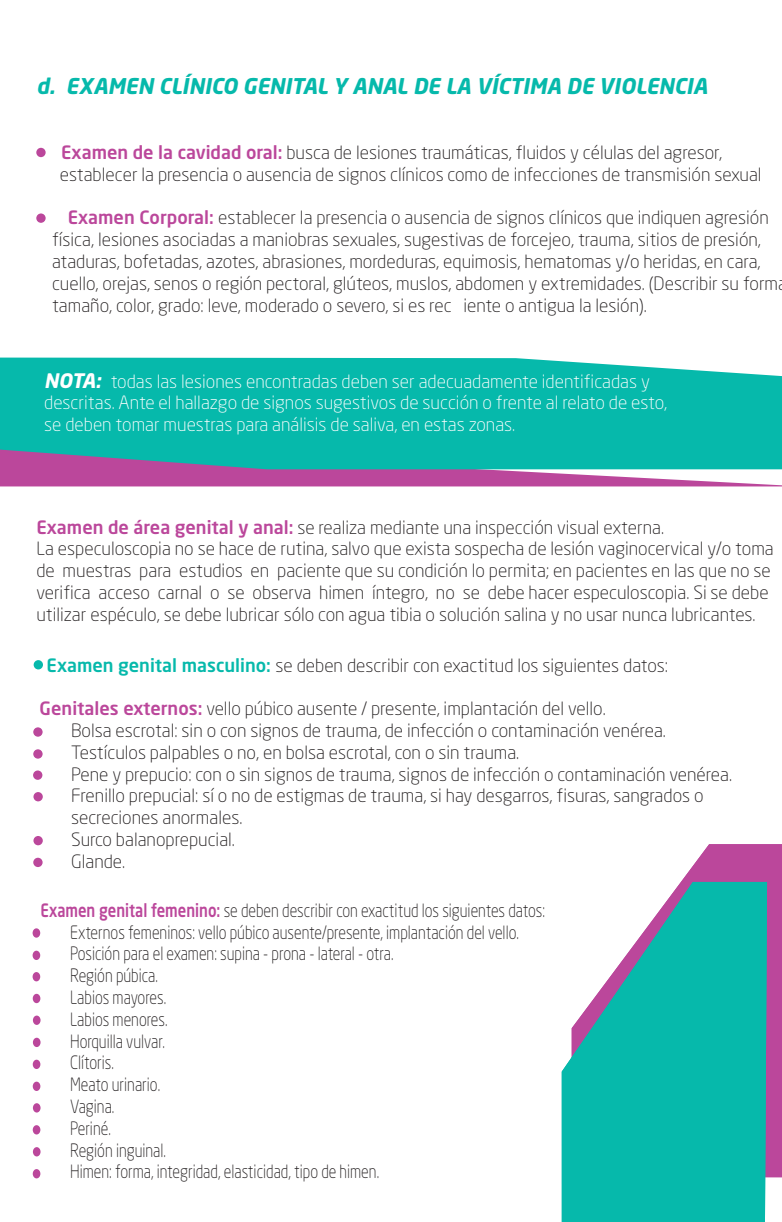
<style>
.page{position:relative;width:782px;height:1222px;background:#fff}
.page>*{position:absolute;margin:0;border:0;box-sizing:border-box;transform-origin:0 0}
.t1{font:italic 700 21.4px "Neo Sans Std";color:#06b9ab}
.t2{font:300 18.2px/21.8px "Neo Sans Std";color:#231f20}
.t3{font:300 18.2px "Neo Sans Std";color:#231f20;scale:.82 1}
.t4{font:300 18.2px/21.8px "Neo Sans Std";color:#fff}
.s1{font-weight:500;color:#bb479b}
.s2{font-weight:700;font-style:italic;font-size:19.8px}
.s3{font-weight:500;color:#06b9ab}
</style>
<div class="page">
<svg style="left:0;top:469px;width:782px;height:17px"></svg>
<div style="left:0;top:358px;width:782px;height:111px;background:#06b9ab"></div>
<svg style="left:681px;top:844px;width:101px;height:332px;background:#bf52a1"></svg>
<svg style="left:561px;top:882px;width:206px;height:340px;background:#31beb6"></svg>
<div style="left:33px;top:928px;width:7px;height:10px;background:#bb479b;border-radius:50%"></div>
<div style="left:33px;top:951px;width:7px;height:9px;background:#bb479b;border-radius:50%"></div>
<div style="left:33px;top:972px;width:7px;height:9px;background:#bb479b;border-radius:50%"></div>
<div style="left:33px;top:994px;width:7px;height:9px;background:#bb479b;border-radius:50%"></div>
<div style="left:33px;top:1016px;width:8px;height:9px;background:#bb479b;border-radius:50%"></div>
<div style="left:33px;top:1038px;width:8px;height:9px;background:#bb479b;border-radius:50%"></div>
<div style="left:33px;top:1060px;width:7px;height:9px;background:#bb479b;border-radius:50%"></div>
<div style="left:33px;top:1082px;width:7px;height:9px;background:#bb479b;border-radius:50%"></div>
<div style="left:33px;top:1103px;width:8px;height:10px;background:#bb479b;border-radius:50%"></div>
<div style="left:33px;top:1125px;width:7px;height:9px;background:#bb479b;border-radius:50%"></div>
<div style="left:33px;top:1147px;width:8px;height:9px;background:#bb479b;border-radius:50%"></div>
<div style="left:33px;top:1169px;width:7px;height:9px;background:#bb479b;border-radius:50%"></div>
<div style="left:33px;top:792px;width:10px;height:9px;background:#bb479b;border-radius:50%"></div>
<div style="left:33px;top:836px;width:10px;height:9px;background:#bb479b;border-radius:50%"></div>
<div style="left:33px;top:858px;width:10px;height:9px;background:#bb479b;border-radius:50%"></div>
<div style="left:33px;top:770px;width:9px;height:10px;background:#bb479b;border-radius:50%"></div>
<svg style="left:33px;top:749px;width:10px;height:10px"></svg>
<svg style="left:33px;top:727px;width:10px;height:10px"></svg>
<div style="left:34px;top:660px;width:9px;height:9px;background:#06b9ab;border-radius:50%"></div>
<div style="left:36px;top:148px;width:10px;height:9px;background:#bb479b;border-radius:50%"></div>
<div style="left:36px;top:213px;width:10px;height:10px;background:#bb479b;border-radius:50%"></div>
<p class="t1" style="left:36px;top:73px;width:672px">d. EXAMEN CLÍNICO GENITAL Y ANAL DE LA VÍCTIMA DE VIOLENCIA</p>
<p class="t2" style="left:16px;top:141px;width:707px"><span class="s1">- Examen de la cavidad oral:</span> busca de lesiones traumáticas, fluidos y células del agresor,</p>
<p class="t2" style="left:16px;top:163px;width:747px">- establecer la presencia o ausencia de signos clínicos como de infecciones de transmisión sexual</p>
<p class="t2" style="left:52px;top:206px;width:727px;text-indent:16px"><span class="s1">Examen Corporal:</span> establecer la presencia o ausencia de signos clínicos que indiquen agresión física, lesiones asociadas a maniobras sexuales, sugestivas de forcejeo, trauma, sitios de presión, ataduras, bofetadas, azotes, abrasiones, mordeduras, equimosis, hematomas y/o heridas, en cara, cuello, orejas, senos o región pectoral, glúteos, muslos, abdomen y extremidades. (Describir su form tamaño, color, grado: leve, moderado o severo, si es rec iente o antigua la lesión).</p>
<p class="t4" style="left:44px;top:370px;width:624px"><span class="s2">NOTA:</span> todas las lesiones encontradas deben ser adecuadamente identificadas y descritas. Ante el hallazgo de signos sugestivos de succión o frente al relato de esto, se deben tomar muestras para análisis de saliva, en estas zonas.</p>
<p class="t2" style="left:36px;top:516px;width:739px"><span class="s1">Examen de área genital y anal:</span> se realiza mediante una inspección visual externa.<br>La especuloscopia no se hace de rutina, salvo que exista sospecha de lesión vaginocervical y/o toma de muestras para estudios en paciente que su condición lo permita; en pacientes en las que no se verifica acceso carnal o se observa himen íntegro, no se debe hacer especuloscopia. Si se debe utilizar espéculo, se debe lubricar sólo con agua tibia o solución salina y no usar nunca lubricantes.</p>
<p class="t2" style="left:35px;top:654px;width:634px">• <span class="s3">Examen genital masculino:</span> se deben describir con exactitud los siguientes datos:</p>
<p class="t2" style="left:40px;top:697px;width:567px"><span class="s1">Genitales externos:</span> vello púbico ausente / presente, implantación del vello.</p>
<p class="t2" style="left:35px;top:719px;width:632px">- Bolsa escrotal: sin o con signos de trauma, de infección o contaminación venérea.</p>
<p class="t2" style="left:35px;top:741px;width:486px">- Testículos palpables o no, en bolsa escrotal, con o sin trauma.</p>
<p class="t2" style="left:35px;top:763px;width:698px">- Pene y prepucio: con o sin signos de trauma, signos de infección o contaminación venérea.</p>
<p class="t2" style="left:35px;top:784px;width:670px">- Frenillo prepucial: sí o no de estigmas de trauma, si hay desgarros, fisuras, sangrados o</p>
<p class="t2" style="left:35px;top:806px;width:209px">- secreciones anormales.</p>
<p class="t2" style="left:35px;top:828px;width:201px">- Surco balanoprepucial.</p>
<p class="t2" style="left:35px;top:850px;width:92px">- Glande.</p>
<p class="t3" style="left:40px;top:899px;width:617px"><span class="s1">Examen genital femenino:</span> se deben describir con exactitud los siguientes datos:</p>
<p class="t3" style="left:34px;top:921px;width:593px">- Externos femeninos: vello púbico ausente/presente, implantación del vello.</p>
<p class="t3" style="left:34px;top:942px;width:440px">- Posición para el examen: supina - prona - lateral - otra.</p>
<p class="t3" style="left:34px;top:964px;width:153px">- Región púbica.</p>
<p class="t3" style="left:34px;top:986px;width:163px">- Labios mayores.</p>
<p class="t3" style="left:34px;top:1008px;width:164px">- Labios menores.</p>
<p class="t3" style="left:34px;top:1030px;width:161px">- Horquilla vulvar.</p>
<p class="t3" style="left:34px;top:1051px;width:99px">- Clítoris.</p>
<p class="t3" style="left:34px;top:1073px;width:155px">- Meato urinario.</p>
<p class="t3" style="left:34px;top:1095px;width:100px">- Vagina.</p>
<p class="t3" style="left:34px;top:1117px;width:95px">- Periné.</p>
<p class="t3" style="left:34px;top:1139px;width:162px">- Región inguinal.</p>
<p class="t3" style="left:34px;top:1160px;width:422px">- Himen: forma, integridad, elasticidad, tipo de himen.</p>
</div>
